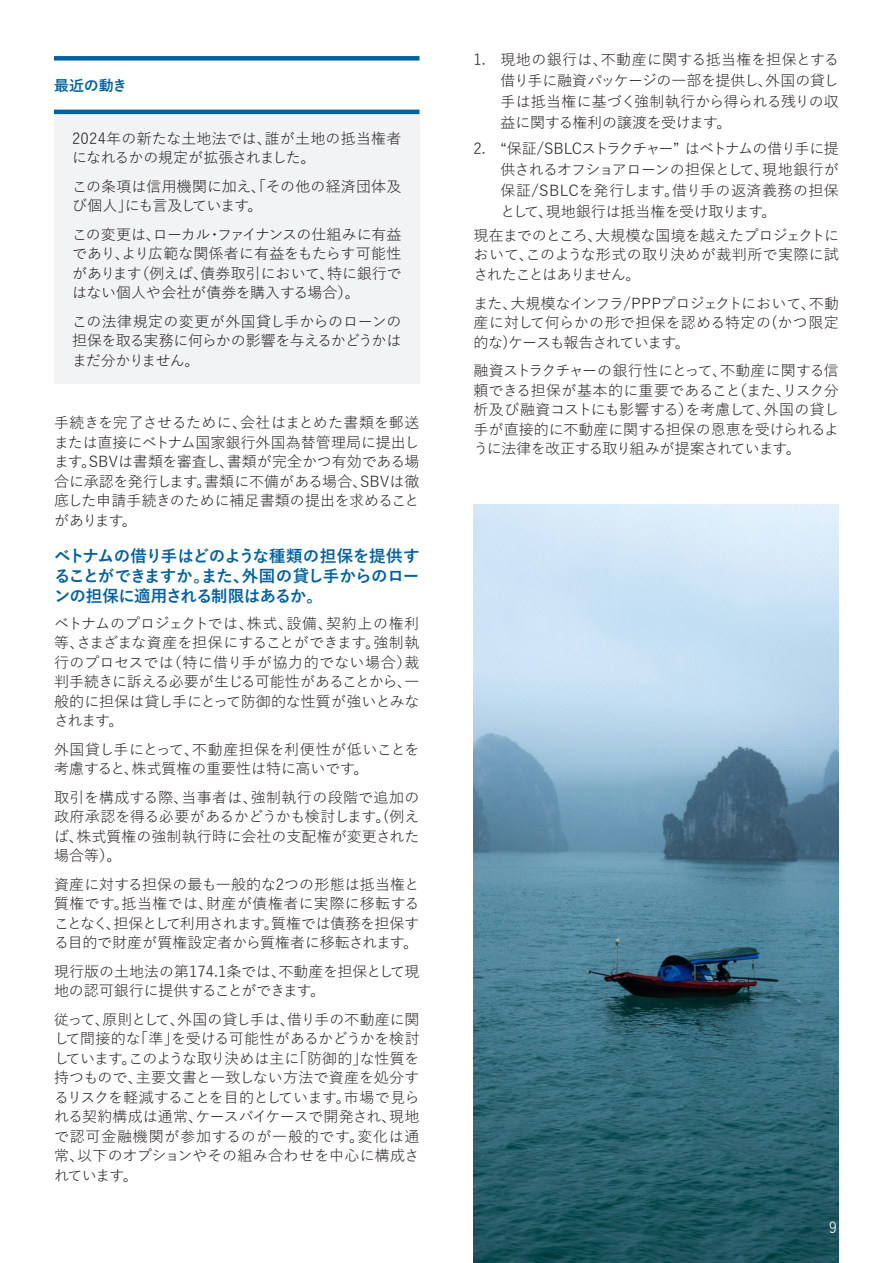
<style>
.page{position:relative;width:893px;height:1263px;background:#fff}
.page>*{position:absolute;margin:0;border:0;box-sizing:border-box;transform-origin:0 0}
.t1{font:700 16.5px/19.8px "Yu Gothic";letter-spacing:-.03em;color:#0161a2;text-align:justify}
.t2{font:15px/19.5px "Yu Gothic";letter-spacing:-.005em;color:#231f20;text-align:justify}
.t3{font:700 15px "Yu Gothic";letter-spacing:-.01em;color:#0161a2}
.t4{font:15px "Yu Gothic";color:#fff}
</style>
<div class="page">
<div style="left:54px;top:114px;width:365px;height:270px;background:#f2f3f4"></div>
<div style="left:54px;top:56px;width:365px;height:5px;background:#0161a2"></div>
<hr style="left:54px;top:110px;width:365px;height:4px;background:#0161a2">
<img style="left:473px;top:504px;width:366px;height:759px">
<p class="t3" style="left:54px;top:77px;width:75px">最近の動き</p>
<p class="t2" style="left:72px;top:126px;width:331px">2024年の新たな土地法では、誰が土地の抵当権者になれるかの規定が拡張されました。</p>
<p class="t2" style="left:72px;top:174px;width:331px">この条項は信用機関に加え、「その他の経済団体及び個人」にも言及しています。</p>
<p class="t2" style="left:72px;top:222px;width:331px">この変更は、ローカル・ファイナンスの仕組みに有益であり、より広範な関係者に有益をもたらす可能性があります（例えば、債券取引において、特に銀行ではない個人や会社が債券を購入する場合）。</p>
<p class="t2" style="left:72px;top:309px;width:331px">この法律規定の変更が外国貸し手からのローンの担保を取る実務に何らかの影響を与えるかどうかはまだ分かりません。</p>
<p class="t2" style="left:54px;top:411px;width:367px">手続きを完了させるために、会社はまとめた書類を郵送または直接にベトナム国家銀行外国為替管理局に提出します。SBVは書類を審査し、書類が完全かつ有効である場合に承認を発行します。書類に不備がある場合、SBVは徹底した申請手続きのために補足書類の提出を求めることがあります。</p>
<p class="t1" style="left:54px;top:546px;width:367px">ベトナムの借り手はどのような種類の担保を提供することができますか。また、外国の貸し手からのローンの担保に適用される制限はあるか。</p>
<p class="t2" style="left:54px;top:611px;width:367px">ベトナムのプロジェクトでは、株式、設備、契約上の権利等、さまざまな資産を担保にすることができます。強制執行のプロセスでは（特に借り手が協力的でない場合）裁判手続きに訴える必要が生じる可能性があることから、一般的に担保は貸し手にとって防御的な性質が強いとみなされます。</p>
<p class="t2" style="left:54px;top:737px;width:367px">外国貸し手にとって、不動産担保を利便性が低いことを考慮すると、株式質権の重要性は特に高いです。　</p>
<p class="t2" style="left:54px;top:785px;width:367px">取引を構成する際、当事者は、強制執行の段階で追加の政府承認を得る必要があるかどうかも検討します。(例えば、株式質権の強制執行時に会社の支配権が変更された場合等）。　</p>
<p class="t2" style="left:54px;top:872px;width:367px">資産に対する担保の最も一般的な2つの形態は抵当権と質権です。抵当権では、財産が債権者に実際に移転することなく、担保として利用されます。質権では債務を担保する目的で財産が質権設定者から質権者に移転されます。</p>
<p class="t2" style="left:54px;top:959px;width:367px">現行版の土地法の第174.1条では、不動産を担保として現地の認可銀行に提供することができます。</p>
<p class="t2" style="left:54px;top:1007px;width:367px">従って、原則として、外国の貸し手は、借り手の不動産に関して間接的な「準」を受ける可能性があるかどうかを検討しています。このような取り決めは主に「防御的」な性質を持つもので、主要文書と一致しない方法で資産を処分するリスクを軽減することを目的としています。市場で見られる契約構成は通常、ケースバイケースで開発され、現地で認可金融機関が参加するのが一般的です。変化は通常、以下のオプションやその組み合わせを中心に構成されています。</p>
<p class="t2" style="left:500px;top:48px;width:340px;line-height:21px;text-indent:-27px">1. 現地の銀行は、不動産に関する抵当権を担保とする借り手に融資パッケージの一部を提供し、外国の貸し手は抵当権に基づく強制執行から得られる残りの収益に関する権利の譲渡を受けます。</p>
<p class="t2" style="left:500px;top:136px;width:340px;line-height:21px;text-indent:-27px">2. “保証/SBLCストラクチャー” はベトナムの借り手に提供されるオフショアローンの担保として、現地銀行が保証/SBLCを発行します。借り手の返済義務の担保として、現地銀行は抵当権を受け取ります。</p>
<p class="t2" style="left:473px;top:224px;width:367px">現在までのところ、大規模な国境を越えたプロジェクトにおいて、このような形式の取り決めが裁判所で実際に試されたことはありません。</p>
<p class="t2" style="left:473px;top:291px;width:367px">また、大規模なインフラ/PPPプロジェクトにおいて、不動産に対して何らかの形で担保を認める特定の(かつ限定的な)ケースも報告されています。</p>
<p class="t2" style="left:473px;top:359px;width:367px">融資ストラクチャーの銀行性にとって、不動産に関する信頼できる担保が基本的に重要であること（また、リスク分析及び融資コストにも影響する）を考慮して、外国の貸し手が直接的に不動産に関する担保の恩恵を受けられるように法律を改正する取り組みが提案されています。</p>
<p class="t4" style="left:829px;top:1214px;width:10px">9</p>
</div>
